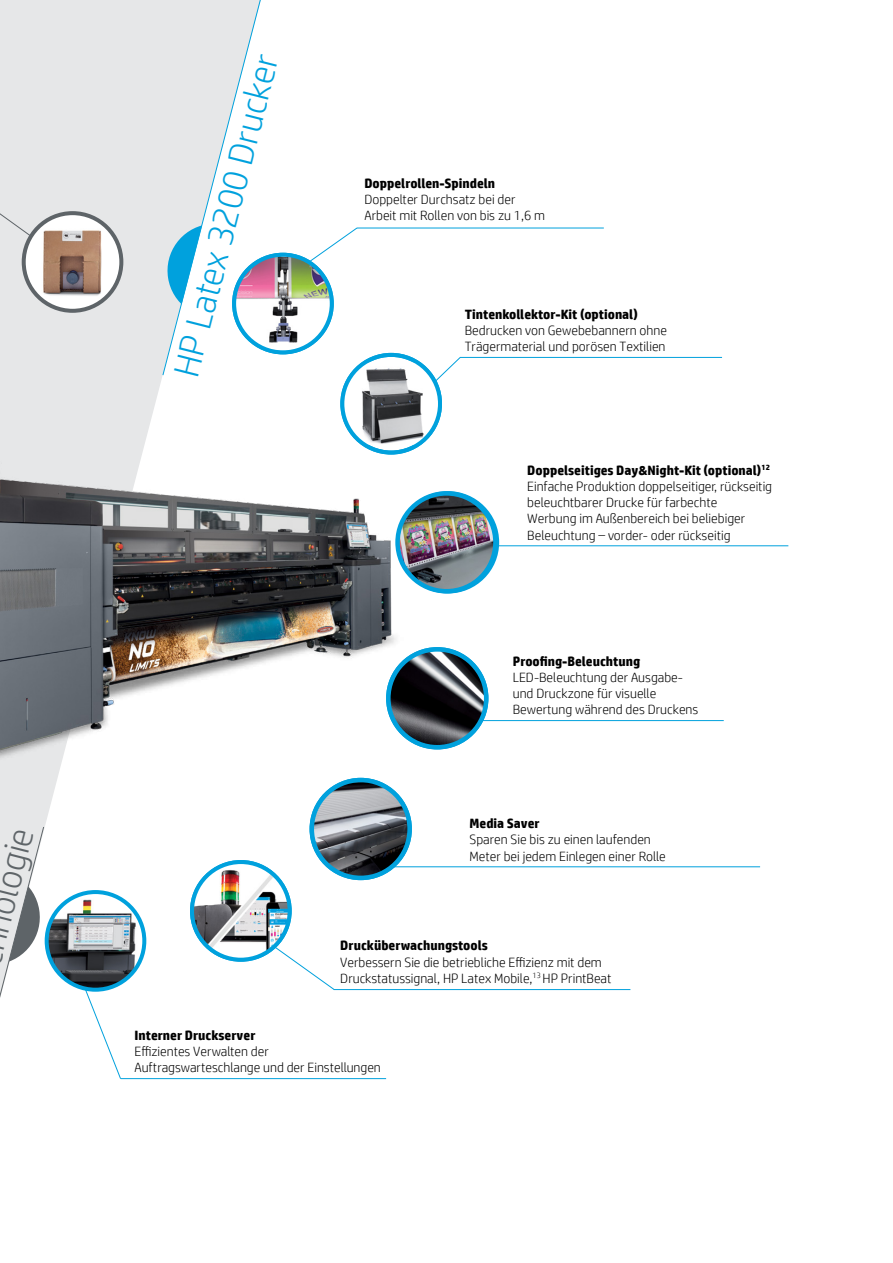
<style>
.page{position:relative;width:893px;height:1263px;background:#fff}
.page>*{position:absolute;margin:0;border:0;box-sizing:border-box;transform-origin:0 0}
.t1{font:300 36px "HP Simplified";color:#00a1dd}
.t2{font:300 36px "HP Simplified";color:#5e6468}
.t3{font:300 13.5px/16.2px "HP Simplified";color:#000}
.t4{font:700 13.5px "HP Simplified";color:#000}
.s1{font-weight:700}
</style>
<div class="page">
<img style="left:410px;top:495px;width:85px;height:94px">
<div style="left:395px;top:491px;width:103px;height:102px;border:4px solid #00a1dd;border-radius:50%"></div>
<hr style="left:460px;top:357px;width:262px;height:1px;background:#00a1dd">
<hr style="left:334px;top:989px;width:296px;height:1px;background:#00a1dd">
<hr style="left:357px;top:228px;width:247px;height:1px;background:#00a1dd">
<hr style="left:496px;top:545px;width:292px;height:1px;background:#00a1dd">
<hr style="left:394px;top:866px;width:366px;height:1px;background:#00a1dd">
<hr style="left:121px;top:1078px;width:265px;height:1px;background:#00a1dd">
<hr style="left:481px;top:720px;width:243px;height:1px;background:#00a1dd">
<svg style="left:440px;top:357px;width:21px;height:21px"></svg>
<svg style="left:290px;top:957px;width:45px;height:33px"></svg>
<svg style="left:316px;top:227px;width:41px;height:29px"></svg>
<svg style="left:0;top:0;width:255px;height:991px;fill:#e6e7e8"></svg>
<div style="left:0;top:166px;width:31px;height:70px;background:#e6e7e8"></div>
<svg style="left:0;top:826px;width:45px;height:172px"></svg>
<svg style="left:162px;top:0;width:127px;height:376px"></svg>
<svg style="left:85px;top:990px;width:36px;height:89px"></svg>
<img style="left:47px;top:892px;width:96px;height:98px">
<div style="left:45px;top:890px;width:101px;height:102px;border:4px solid #00a1dd;border-radius:50%"></div>
<img style="left:24px;top:213px;width:97px;height:98px;border-radius:49px">
<div style="left:22px;top:211px;width:101px;height:102px;border:4px solid #5e6468;border-radius:50%"></div>
<img style="left:312px;top:781px;width:98px;height:96px">
<div style="left:310px;top:778px;width:102px;height:102px;border:4px solid #00a1dd;border-radius:50%"></div>
<img style="left:410px;top:650px;width:76px;height:96px">
<div style="left:386px;top:647px;width:102px;height:102px;border:4px solid #00a1dd;border-radius:50%"></div>
<img style="left:193px;top:862px;width:97px;height:98px">
<div style="left:190px;top:860px;width:102px;height:102px;border:4px solid #00a1dd;border-radius:50%"></div>
<img style="left:234px;top:256px;width:98px;height:95px">
<div style="left:232px;top:253px;width:102px;height:101px;border:4px solid #00a1dd;border-radius:50%"></div>
<img style="left:342px;top:362px;width:98px;height:83px">
<div style="left:340px;top:353px;width:102px;height:101px;border:4px solid #00a1dd;border-radius:50%"></div>
<img style="left:0;top:431px;width:410px;height:345px">
<h1 class="t2" style="left:-24px;top:927px;width:108px;rotate:-76deg">nologie</h1>
<h1 class="t1" style="left:166px;top:371px;width:332px;rotate:-76deg">HP Latex 3200 Drucker</h1>
<p class="t4" style="left:364px;top:175px;width:132px">Doppelrollen-Spindeln</p>
<p class="t3" style="left:364px;top:191px;width:182px">Doppelter Durchsatz bei der<br>Arbeit mit Rollen von bis zu 1,6 m</p>
<p class="t4" style="left:465px;top:306px;width:175px">Tintenkollektor-Kit (optional)</p>
<p class="t3" style="left:465px;top:322px;width:204px">Bedrucken von Gewebebannern ohne<br>Trägermaterial und porösen Textilien</p>
<p class="t3" style="left:527px;top:462px;width:246px"><span class="s1">Doppelseitiges Day&amp;Night-Kit (optional)</span><sup>12<br></sup>Einfache Produktion doppelseitiger, rückseitig beleuchtbarer Drucke für farbechte<br>Werbung im Außenbereich bei beliebiger Beleuchtung – vorder- oder rückseitig</p>
<p class="t4" style="left:513px;top:653px;width:129px">Proofing-Beleuchtung</p>
<p class="t3" style="left:513px;top:669px;width:187px">LED-Beleuchtung der Ausgabe&shy;und Druckzone für visuelle<br>Bewertung während des Druckens</p>
<p class="t4" style="left:470px;top:815px;width:72px">Media Saver</p>
<p class="t3" style="left:470px;top:831px;width:198px">Sparen Sie bis zu einen laufenden<br>Meter bei jedem Einlegen einer Rolle</p>
<p class="t4" style="left:340px;top:938px;width:149px">Drucküberwachungstools</p>
<p class="t3" style="left:340px;top:953px;width:273px">Verbessern Sie die betriebliche Effizienz mit dem<br>Druckstatussignal, HP Latex Mobile,<sup>13</sup> HP PrintBeat</p>
<p class="t4" style="left:135px;top:1027px;width:122px">Interner Druckserver</p>
<p class="t3" style="left:135px;top:1043px;width:248px">Effizientes Verwalten der<br>Auftragswarteschlange und der Einstellungen</p>
</div>
